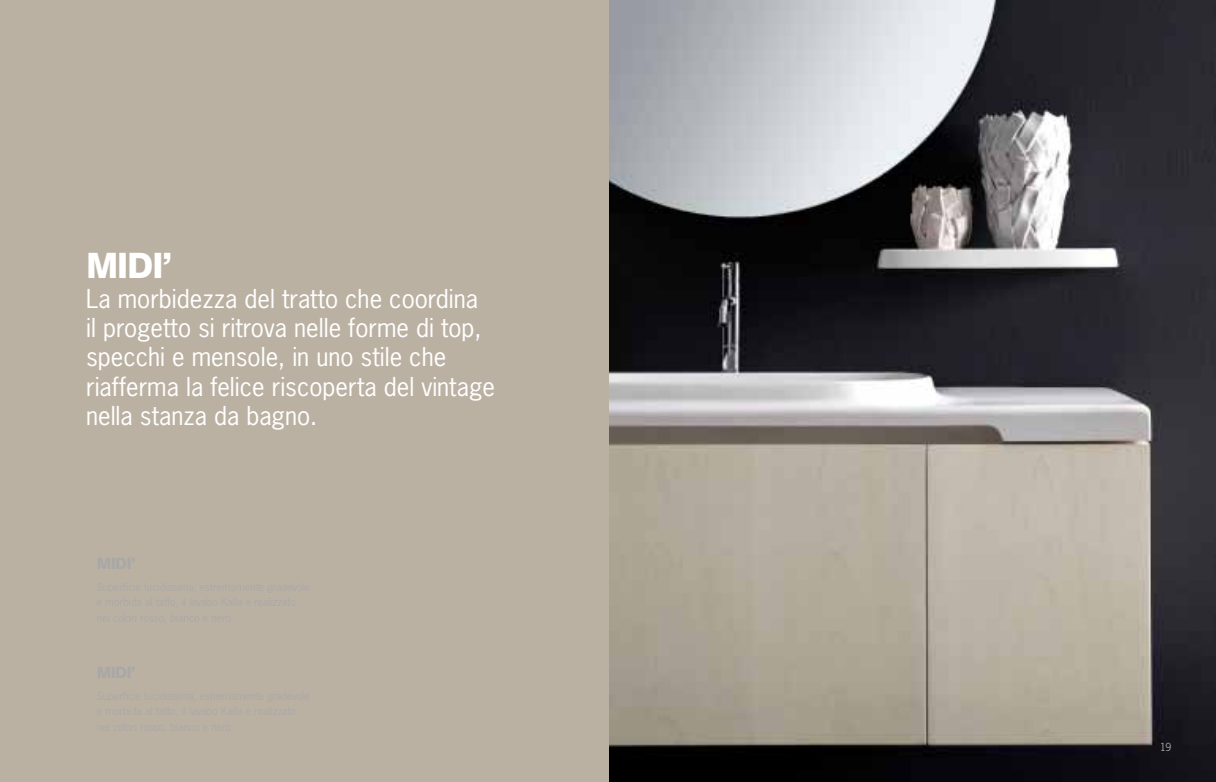
<style>
.page{position:relative;width:1216px;height:782px;background:#fff}
.page>*{position:absolute;margin:0;border:0;box-sizing:border-box;transform-origin:0 0}
.t1{font:800 35px "Swiss 721 BT";color:#fff}
.t2{font:24.5px/29.4px "News Gothic";color:#fff}
.t3{font:12.25px "News Got T";color:#a9a8a6}
</style>
<div class="page">
<img style="left:608px;top:0;width:607px;height:781px">
<div style="left:0;top:0;width:608px;height:781px;background:#bbb1a3"></div>
<h1 class="t1" style="left:86px;top:244px;width:87px">MIDI’</h1>
<p class="t2" style="left:86px;top:283px;width:410px">La morbidezza del tratto che coordina<br>il progetto si ritrova nelle forme di top, specchi e mensole, in uno stile che riafferma la felice riscoperta del vintage nella stanza da bagno.</p>
<p class="t3" style="left:1159px;top:739px;width:13px">19</p>
</div>
